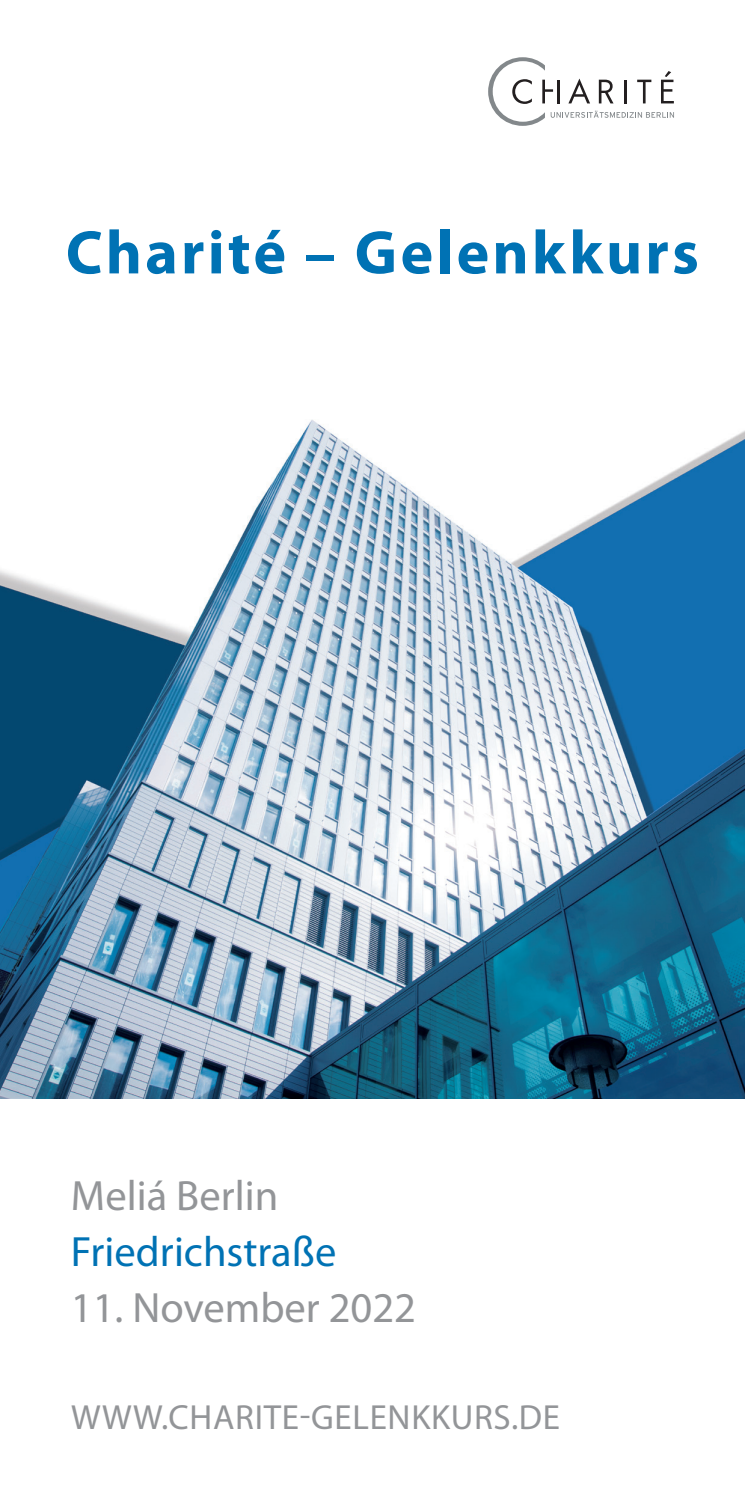
<style>
.page{position:relative;width:745px;height:1489px;background:#fff}
.page>*{position:absolute;margin:0;border:0;box-sizing:border-box;transform-origin:0 0}
.t1{font:700 62px "Myriad Pro";letter-spacing:.05em;color:#0072b4}
.t2{font:42.5px/56.2px "Myriad Pro";color:#0072b4}
.t3{font:42.5px "Myriad Pro";color:#939598}
.Webseite{font:35px "Myriad Pro";letter-spacing:.02em;color:#939598}
.s1{color:#939598}
</style>
<div class="page">
<img style="left:0;top:419px;width:744px;height:678px">
<svg style="left:488px;top:57px;width:185px;height:69px"></svg>
<p class="t1" style="left:66px;top:212px;width:634px">Charité – Gelenkkurs</p>
<p class="t2" style="left:71px;top:1166px;width:267px"><span class="s1">Meliá Berlin<br></span>Friedrichstraße</p>
<p class="t3" style="left:71px;top:1281px;width:346px">11. November 2022</p>
<p class="Webseite" style="left:71px;top:1395px;width:490px">WWW.CHARITE-GELENKKURS.DE</p>
</div>
